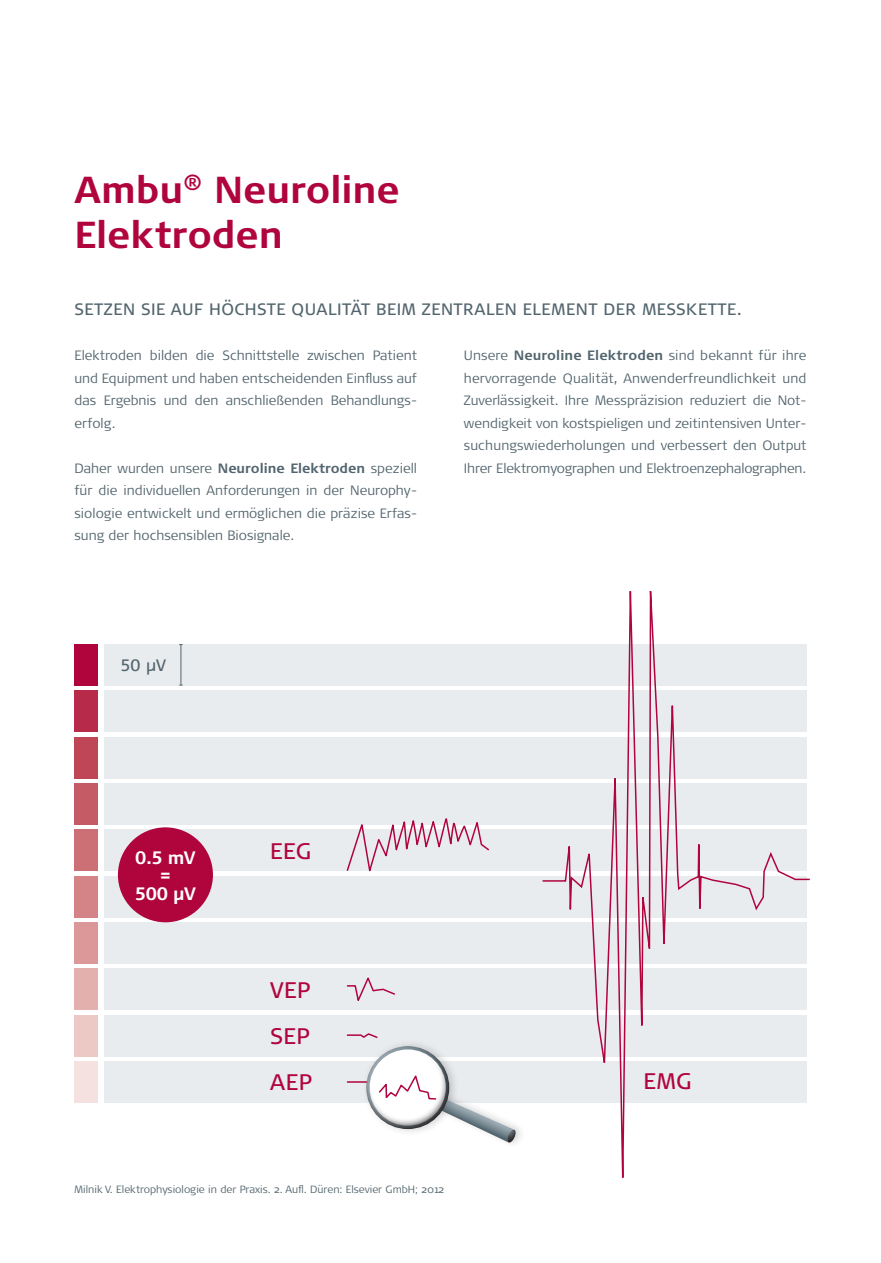
<style>
.page{position:relative;width:881px;height:1263px;background:#fff}
.page>*{position:absolute;margin:0;border:0;box-sizing:border-box;transform-origin:0 0}
.t1{font:700 37.5px/45px "Signa OT";letter-spacing:-.005em;color:#b0043d}
.t2{font:22.5px/46.3px "Signa OT";letter-spacing:.02em;color:#b0043d;text-align:justify}
.t3{font:700 18px/18px "Signa OT";letter-spacing:-.03em;color:#fff;text-align:center}
.t4{font:16.5px "Signa OT";letter-spacing:.03em;color:#53656e}
.t5{font:300 13.5px/22.5px "Signa OT";color:#53656e;text-align:justify}
.t6{font:300 10.5px "Signa OT";color:#53656e}
.s1{font-weight:700}
</style>
<div class="page">
<div style="left:74px;top:644px;width:24px;height:41px;background:#b0043d"></div>
<div style="left:74px;top:690px;width:24px;height:42px;background:#b72a4a"></div>
<div style="left:74px;top:737px;width:24px;height:41px;background:#be4657"></div>
<div style="left:74px;top:783px;width:24px;height:41px;background:#c55b64"></div>
<div style="left:74px;top:830px;width:24px;height:41px;background:#cd7075"></div>
<div style="left:74px;top:876px;width:24px;height:41px;background:#d48486"></div>
<div style="left:74px;top:922px;width:24px;height:41px;background:#dc9898"></div>
<div style="left:74px;top:969px;width:24px;height:41px;background:#e4b0ae"></div>
<div style="left:74px;top:1015px;width:24px;height:41px;background:#edc9c5"></div>
<div style="left:74px;top:1061px;width:24px;height:41px;background:#f5e1df"></div>
<div style="left:104px;top:644px;width:702px;height:41px;background:#e9ecef"></div>
<div style="left:104px;top:690px;width:702px;height:42px;background:#e9ecef"></div>
<div style="left:104px;top:737px;width:702px;height:41px;background:#e9ecef"></div>
<div style="left:104px;top:783px;width:702px;height:41px;background:#e9ecef"></div>
<div style="left:104px;top:830px;width:702px;height:41px;background:#e9ecef"></div>
<div style="left:104px;top:876px;width:702px;height:41px;background:#e9ecef"></div>
<div style="left:104px;top:922px;width:702px;height:41px;background:#e9ecef"></div>
<div style="left:104px;top:969px;width:702px;height:41px;background:#e9ecef"></div>
<div style="left:104px;top:1015px;width:702px;height:41px;background:#e9ecef"></div>
<div style="left:104px;top:1061px;width:702px;height:41px;background:#e9ecef"></div>
<svg style="left:541px;top:591px;width:269px;height:587px"></svg>
<hr style="left:347px;top:1081px;width:20px;height:2px;background:#b0043d">
<svg style="left:345px;top:818px;width:145px;height:54px"></svg>
<svg style="left:346px;top:977px;width:49px;height:24px"></svg>
<svg style="left:346px;top:1033px;width:32px;height:5px"></svg>
<div style="left:423px;top:1086px;width:100px;height:63px;background:#231f20;opacity:.2"></div>
<div style="left:362px;top:1038px;width:98px;height:98px;background:#231f20;opacity:.2"></div>
<svg style="left:363px;top:1044px;width:87px;height:85px"></svg>
<div style="left:503px;top:1122px;width:23px;height:27px;background:#fdfdfd"></div>
<svg style="left:377px;top:1072px;width:142px;height:72px"></svg>
<div style="left:118px;top:827px;width:95px;height:95px;background:#b0043d;border-radius:50%"></div>
<hr style="left:180px;top:644px;width:1px;height:41px;background:#53656e">
<h1 class="t1" style="left:74px;top:167px;width:326px">Ambu<sup>®</sup> Neuroline<br>Elektroden</h1>
<p class="t4" style="left:74px;top:300px;width:668px">SETZEN SIE AUF HÖCHSTE QUALITÄT BEIM ZENTRALEN ELEMENT DER MESSKETTE.</p>
<p class="t5" style="left:74px;top:344px;width:344px">Elektroden bilden die Schnittstelle zwischen Patient und Equipment und haben entscheidenden Einfluss auf das Ergebnis und den anschließenden Behandlungs&shy;erfolg.</p>
<p class="t5" style="left:74px;top:457px;width:344px">Daher wurden unsere <span class="s1">Neuroline Elektroden</span> speziell für die individuellen Anforderungen in der Neurophy&shy;siologie entwickelt und ermöglichen die präzise Erfas&shy;sung der hochsensiblen Biosignale.</p>
<p class="t5" style="left:463px;top:344px;width:344px">Unsere <span class="s1">Neuroline Elektroden</span> sind bekannt für ihre hervorragende Qualität, Anwenderfreundlichkeit und Zuverlässigkeit. Ihre Messpräzision reduziert die Not&shy;wendigkeit von kostspieligen und zeitintensiven Unter&shy;suchungswiederholungen und verbessert den Output Ihrer Elektromyographen und Elektroenzephalographen.</p>
<p class="t4" style="left:120px;top:656px;width:47px">50 μV</p>
<h3 class="t3" style="left:135px;top:848px;width:62px">0.5 mV =<br>500 μV</h3>
<h2 class="t2" style="left:270px;top:827px;width:42px">EEG</h2>
<h2 class="t2" style="left:270px;top:966px;width:43px">VEP SEP AEP</h2>
<p class="t6" style="left:74px;top:1183px;width:371px">Milnik V. Elektrophysiologie in der Praxis. 2. Aufl. Düren: Elsevier GmbH; 2012</p>
<h2 class="t2" style="left:643px;top:1058px;width:50px">EMG</h2>
</div>
